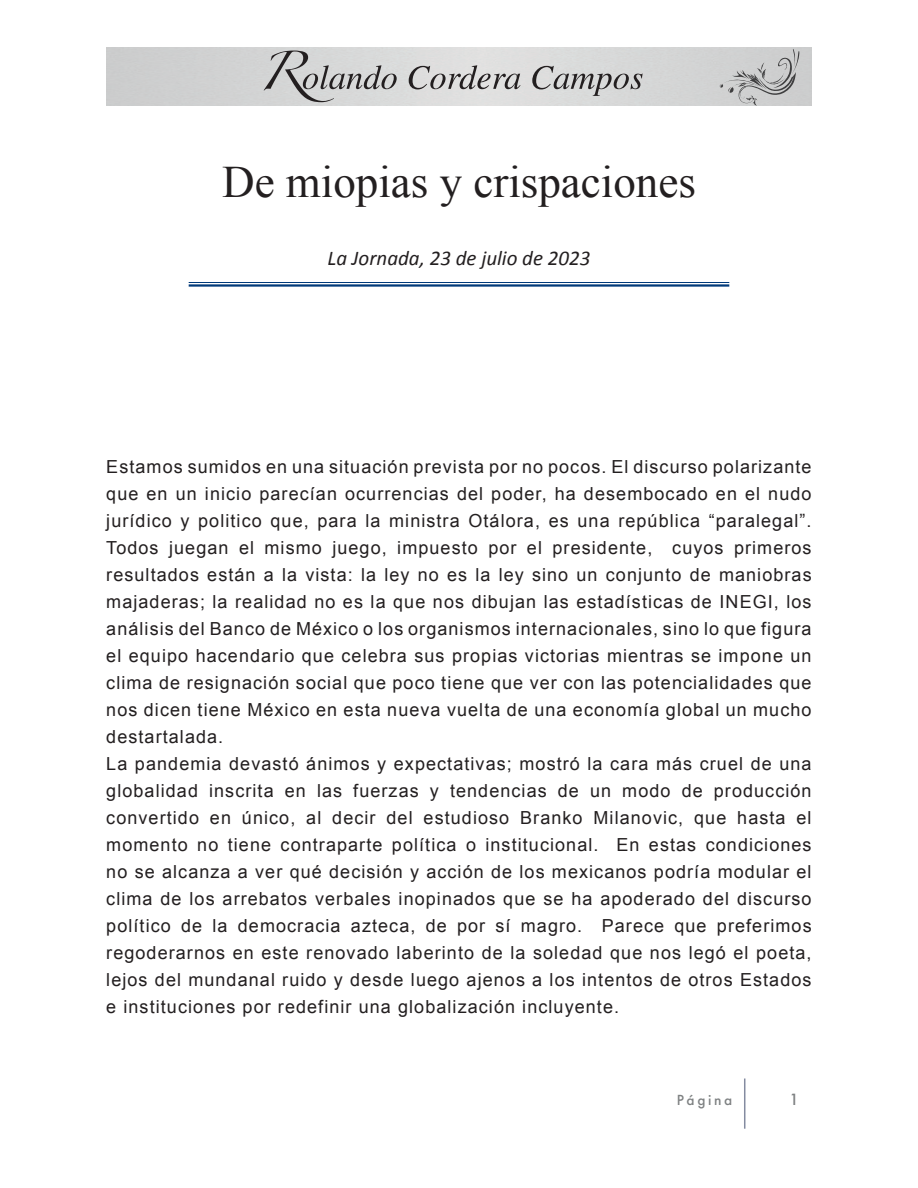
<style>
.page{position:relative;width:918px;height:1188px;background:#fff}
.page>*{position:absolute;margin:0;border:0;box-sizing:border-box;transform-origin:0 0}
.Título{font:45px "Times New Roman";color:#231f20}
.Fecha{font:italic 21px "Calibri";color:#231f20}
.Párrafo{font:18px/27px "Arial";letter-spacing:.06em;color:#231f20;text-align:justify}
.t1{font:500 15px "Futura";color:#7e8182}
.t2{font:500 13.5px "Futura";letter-spacing:.2em;color:#7e8182}
</style>
<div class="page">
<svg style="left:264px;top:51px;width:133px;height:51px;background:#bbbcbc"></svg>
<svg style="left:409px;top:65px;width:112px;height:24px;background:#b4b3b3"></svg>
<svg style="left:532px;top:66px;width:111px;height:30px;background:#b7b7b7"></svg>
<svg style="left:719px;top:49px;width:80px;height:57px;background:#bfc0c0"></svg>
<hr style="left:744px;top:1079px;width:1px;height:50px;background:#848ba0">
<hr style="left:189px;top:282px;width:540px;height:1px;background:#013a7a">
<hr style="left:189px;top:284px;width:540px;height:3px;background:#013a7a">
<p class="Título" style="left:222px;top:152px;width:475px">De miopias y crispaciones</p>
<p class="Fecha" style="left:328px;top:244px;width:264px">La Jornada, 23 de julio de 2023</p>
<p class="Párrafo" style="left:106px;top:453px;width:707px">Estamos sumidos en una situación prevista por no pocos. El discurso polarizante que en un inicio parecían ocurrencias del poder, ha desembocado en el nudo jurídico y politico que, para la ministra Otálora, es una república “paralegal”.<br>Todos juegan el mismo juego, impuesto por el presidente, cuyos primeros resultados están a la vista: la ley no es la ley sino un conjunto de maniobras majaderas; la realidad no es la que nos dibujan las estadísticas de INEGI, los análisis del Banco de México o los organismos internacionales, sino lo que figura el equipo hacendario que celebra sus propias victorias mientras se impone un clima de resignación social que poco tiene que ver con las potencialidades que nos dicen tiene México en esta nueva vuelta de una economía global un mucho destartalada.</p>
<p class="Párrafo" style="left:106px;top:750px;width:707px">La pandemia devastó ánimos y expectativas; mostró la cara más cruel de una globalidad inscrita en las fuerzas y tendencias de un modo de producción convertido en único, al decir del estudioso Branko Milanovic, que hasta el momento no tiene contraparte política o institucional. En estas condiciones no se alcanza a ver qué decisión y acción de los mexicanos podría modular el clima de los arrebatos verbales inopinados que se ha apoderado del discurso político de la democracia azteca, de por sí magro. Parece que preferimos regoderarnos en este renovado laberinto de la soledad que nos legó el poeta, lejos del mundanal ruido y desde luego ajenos a los intentos de otros Estados e instituciones por redefinir una globalización incluyente.</p>
<p class="t2" style="left:677px;top:1091px;width:57px">Página</p>
<p class="t1" style="left:789px;top:1089px;width:11px">1</p>
</div>
